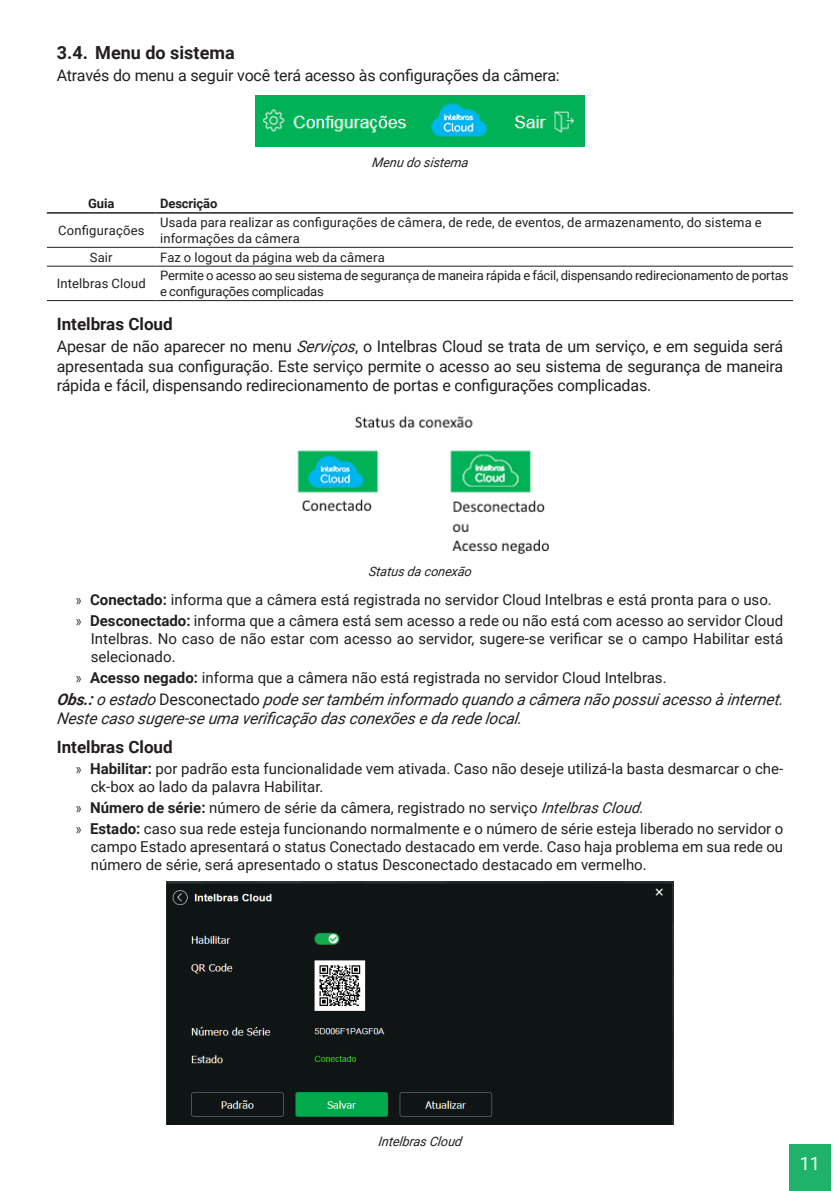
<style>
.page{position:relative;width:840px;height:1191px;background:#fff}
.page>*{position:absolute;margin:0;border:0;box-sizing:border-box;transform-origin:0 0}
.t1{font:18.2px "Roboto";color:#fff}
.t2{font:700 18px "Roboto";color:#231f20}
._3__Titulo_3{font:700 17px "Roboto";color:#231f20}
._0__Corpo_de_texto{font:16px/19.2px "Roboto";letter-spacing:-.01em;color:#231f20;text-align:justify}
._0__Corpo_de_texto-2{font:italic 16px/19.2px "Roboto";color:#231f20}
.t3{font:15px/18px "Roboto";color:#231f20;text-align:justify}
._8__Tabela_Texto{font:13px/15.6px "Roboto";letter-spacing:.01em;color:#231f20}
._8__Tabela_Texto-2{font:13px/15.6px "Roboto";letter-spacing:-.015em;color:#231f20}
._7__Legenda{font:italic 13px "Roboto";color:#231f20}
._9__Tabela_Título{font:700 13px "Roboto";letter-spacing:-.01em;color:#231f20}
.s1{font-style:italic}
.s2{font-family:"Frutiger LT Std";font-weight:300;font-stretch:condensed}
.s3{font-weight:700}
.s4{font-style:normal}
</style>
<div class="page">
<div style="left:788px;top:1144px;width:42px;height:47px;background:#1eb26a"></div>
<img style="left:255px;top:96px;width:329px;height:50px">
<hr style="left:47px;top:266px;width:108px;height:1px;background:#231f20">
<hr style="left:155px;top:266px;width:637px;height:1px;background:#231f20">
<hr style="left:47px;top:300px;width:108px;height:1px;background:#231f20">
<hr style="left:155px;top:300px;width:637px;height:1px;background:#231f20">
<hr style="left:47px;top:212px;width:108px;height:2px;background:#231f20">
<hr style="left:155px;top:212px;width:637px;height:2px;background:#231f20">
<hr style="left:47px;top:247px;width:108px;height:1px;background:#231f20">
<hr style="left:155px;top:247px;width:637px;height:1px;background:#231f20">
<img style="left:297px;top:416px;width:252px;height:138px">
<img style="left:166px;top:881px;width:507px;height:243px">
<p class="t2" style="left:57px;top:40px;width:179px">3.4. Menu do sistema</p>
<p class="_0__Corpo_de_texto" style="left:57px;top:65px;width:504px">Através do menu a seguir você terá acesso às configurações da câmera:</p>
<p class="_7__Legenda" style="left:372px;top:154px;width:100px">Menu do sistema</p>
<p class="_9__Tabela_Título" style="left:88px;top:195px;width:28px">Guia</p>
<p class="_9__Tabela_Título" style="left:160px;top:195px;width:59px">Descrição</p>
<p class="_8__Tabela_Texto" style="left:58px;top:222px;width:88px">Configurações</p>
<p class="_8__Tabela_Texto" style="left:160px;top:214px;width:602px">Usada para realizar as configurações de câmera, de rede, de eventos, de armazenamento, do sistema e informações da câmera</p>
<p class="_8__Tabela_Texto" style="left:90px;top:249px;width:24px">Sair</p>
<p class="_8__Tabela_Texto" style="left:160px;top:249px;width:226px">Faz o logout da página web da câmera</p>
<p class="_8__Tabela_Texto" style="left:57px;top:275px;width:90px">Intelbras Cloud</p>
<p class="_8__Tabela_Texto-2" style="left:160px;top:267px;width:629px">Permite o acesso ao seu sistema de segurança de maneira rápida e fácil, dispensando redirecionamento de portas e configurações complicadas</p>
<p class="_3__Titulo_3" style="left:57px;top:312px;width:117px">Intelbras Cloud</p>
<p class="_0__Corpo_de_texto" style="left:57px;top:336px;width:727px">Apesar de não aparecer no menu <span class="s1">Serviços</span>, o Intelbras Cloud se trata de um serviço, e em seguida será apresentada sua configuração. Este serviço permite o acesso ao seu sistema de segurança de maneira rápida e fácil, dispensando redirecionamento de portas e configurações complicadas.</p>
<p class="_7__Legenda" style="left:368px;top:562px;width:107px">Status da conexão</p>
<p class="t3" style="left:75px;top:590px;width:697px"><span class="s2">»</span> <span class="s3">Conectado:</span> informa que a câmera está registrada no servidor Cloud Intelbras e está pronta para o uso.</p>
<p class="t3" style="left:91px;top:611px;width:693px;text-indent:-16px"><span class="s2">»</span> <span class="s3">Desconectado:</span> informa que a câmera está sem acesso a rede ou não está com acesso ao servidor Cloud Intelbras. No caso de não estar com acesso ao servidor, sugere-se verificar se o campo Habilitar está selecionado.</p>
<p class="t3" style="left:75px;top:668px;width:592px"><span class="s2">»</span> <span class="s3">Acesso negado:</span> informa que a câmera não está registrada no servidor Cloud Intelbras.</p>
<p class="_0__Corpo_de_texto-2" style="left:57px;top:689px;width:731px"><span class="s3">Obs.:</span>o estado <span class="s4">D e s c o n e c t a d o</span> pode sertambém informado quando a câmera não possuiacesso à internet.<br>Neste caso sugere-se uma verificação das conexões e da rede local.</p>
<p class="_3__Titulo_3" style="left:57px;top:735px;width:117px">Intelbras Cloud</p>
<p class="t3" style="left:91px;top:759px;width:693px;text-indent:-16px"><span class="s2">»</span> <span class="s3">Habilitar:</span> por padrão esta funcionalidade vem ativada. Caso não deseje utilizá-la basta desmarcar o che&shy;ck-box ao lado da palavra Habilitar.</p>
<p class="t3" style="left:75px;top:798px;width:573px"><span class="s2">»</span> <span class="s3">Número de série:</span> número de série da câmera, registrado no serviço <span class="s1">Intelbras Cloud.</span></p>
<p class="t3" style="left:91px;top:818px;width:693px;text-indent:-16px"><span class="s2">»</span> <span class="s3">Estado:</span> caso sua rede esteja funcionando normalmente e o número de série esteja liberado no servidor o campo Estado apresentará o status Conectado destacado em verde. Caso haja problema em sua rede ou número de série, será apresentado o status Desconectado destacado em vermelho.</p>
<p class="_7__Legenda" style="left:378px;top:1132px;width:87px">Intelbras Cloud</p>
<p class="t1" style="left:799px;top:1151px;width:22px">11</p>
</div>
